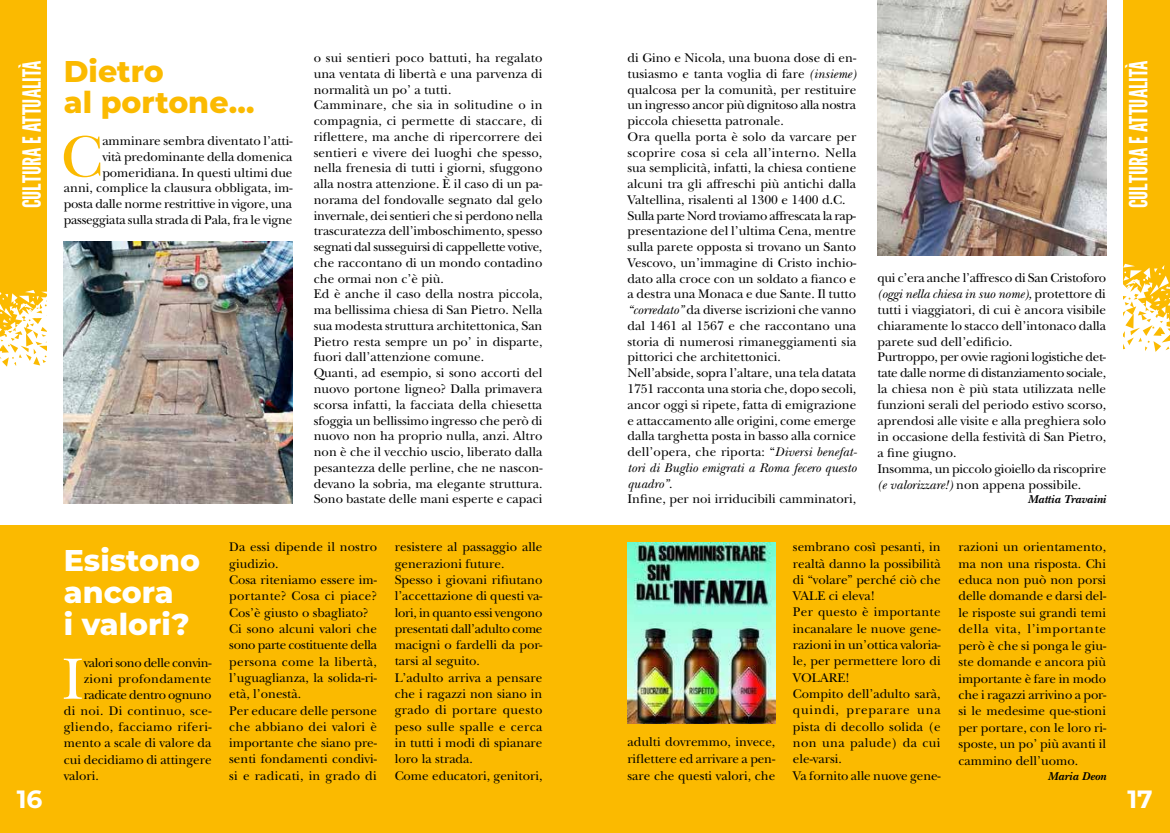
<style>
.page{position:relative;width:1170px;height:833px;background:#fff}
.page>*{position:absolute;margin:0;border:0;box-sizing:border-box;transform-origin:0 0}
.t1{font:60.88px "New Baskerville Std";color:#fbba00}
.t2{font:60.88px "New Baskerville Std";color:#fff}
.t3{font:800 30px/31.8px "Montserrat";color:#fff}
.t4{font:800 30px/31.2px "Montserrat";color:#fbba00}
.t5{font:25px "League Gothic";color:#fff}
.t6{font:700 25px "Montserrat";color:#fff}
.t7{font:13.12px/15.8px "New Baskerville Std";color:#000}
.t8{font:13.12px "New Baskerville Std";letter-spacing:.02em;color:#000}
.t9{font:13.12px "New Baskerville Std";letter-spacing:.025em;color:#000}
.t10{font:13.12px "New Baskerville Std";letter-spacing:-.03em;color:#000}
.t11{font:13.12px "New Baskerville Std";letter-spacing:-.025em;color:#000}
.t12{font:italic 700 11.88px "New Baskerville Std";color:#000}
.s1{font-style:italic}
</style>
<div class="page">
<div style="left:0;top:525px;width:1169px;height:308px;background:#fbba00"></div>
<img style="left:64px;top:242px;width:228px;height:261px">
<img style="left:877px;top:0;width:229px;height:255px">
<img style="left:627px;top:542px;width:148px;height:181px">
<svg style="left:1123px;top:244px;width:46px;height:108px"></svg>
<div style="left:1123px;top:0;width:46px;height:244px;background:#fbba00"></div>
<svg style="left:0;top:273px;width:46px;height:94px"></svg>
<div style="left:0;top:0;width:46px;height:273px;background:#fbba00"></div>
<p class="t7" style="left:314px;top:50px;width:230px">o sui sentieri poco battuti, ha regalato una ventata di libertà e una parvenza di normalità un po’ a tutti.<br>Camminare, che sia in solitudine o in compagnia, ci permette di staccare, di riflettere, ma anche di ripercorrere dei sentieri e vivere dei luoghi che spesso, nella frenesia di tutti i giorni, sfuggono alla nostra attenzione. È il caso di un pa&shy;norama del fondovalle segnato dal gelo invernale, dei sentieri che si perdono nella trascuratezza dell’imboschimento, spesso segnati dal susseguirsi di cappellette votive, che raccontano di un mondo contadino che ormai non c’è più.<br>Ed è anche il caso della nostra piccola, ma bellissima chiesa di San Pietro. Nella sua modesta struttura architettonica, San Pietro resta sempre un po’ in disparte, fuori dall’attenzione comune.<br>Quanti, ad esempio, si sono accorti del nuovo portone ligneo? Dalla primavera scorsa infatti, la facciata della chiesetta sfoggia un bellissimo ingresso che però di nuovo non ha proprio nulla, anzi. Altro non è che il vecchio uscio, liberato dalla pesantezza delle perline, che ne nascon&shy;devano la sobria, ma elegante struttura.<br>Sono bastate delle mani esperte e capaci</p>
<p class="t7" style="left:627px;top:50px;width:231px">di Gino e Nicola, una buona dose di en&shy;tusiasmo e tanta voglia di fare <span class="s1">(insieme) </span>qualcosa per la comunità, per restituire un ingresso ancor più dignitoso alla nostra piccola chiesetta patronale.<br>Ora quella porta è solo da varcare per scoprire cosa si cela all’interno. Nella sua semplicità, infatti, la chiesa contiene alcuni tra gli affreschi più antichi dalla Valtellina, risalenti al 1300 e 1400 d.C.<br>Sulla parte Nord troviamo affrescata la rap&shy;presentazione del l’ultima Cena, mentre sulla parete opposta si trovano un Santo Vescovo, un’immagine di Cristo inchio&shy;dato alla croce con un soldato a fianco e a destra una Monaca e due Sante. Il tutto <span class="s1">“corredato”</span> da diverse iscrizioni che vanno dal 1461 al 1567 e che raccontano una storia di numerosi rimaneggiamenti sia pittorici che architettonici.<br>Nell’abside, sopra l’altare, una tela datata 1751 racconta una storia che, dopo secoli, ancor oggi si ripete, fatta di emigrazione e attaccamento alle origini, come emerge dalla targhetta posta in basso alla cornice dell’opera, che riporta: “<span class="s1">Diversi benefat&shy;tori di Buglio emigrati a Roma fecero questo quadro”</span>.<br>Infine, per noi irriducibili camminatori,</p>
<h2 class="t4" style="left:64px;top:54px;width:192px">Dietro<br>al portone…</h2>
<h1 class="t1" style="left:61px;top:121px;width:43px">C</h1>
<h3 class="t5" style="left:17px;top:208px;width:150px;rotate:-90deg">CULTURA E ATTUALITÀ</h3>
<h3 class="t5" style="left:1123px;top:208px;width:150px;rotate:-90deg">CULTURA E ATTUALITÀ</h3>
<p class="t7" style="left:64px;top:133px;width:230px;text-align:right">amminare sembra diventato l’atti-<br>vità predominante della domenica pomeridiana. In questi ultimi due<br>anni, complice la clausura obbligata, im&shy;posta dalle norme restrittive in vigore, una passeggiata sulla strada di Pala, fra le vigne</p>
<p class="t7" style="left:877px;top:270px;width:230px">qui c’era anche l’affresco di San Cristoforo <span class="s1">(oggi nella chiesa in suo nome),</span> protettore di tutti i viaggiatori, di cui è ancora visibile chiaramente lo stacco dell’intonaco dalla parete sud dell’edificio.<br>Purtroppo, per ovvie ragioni logistiche det&shy;tate dalle norme di distanziamento sociale, la chiesa non è più stata utilizzata nelle funzioni serali del periodo estivo scorso, aprendosi alle visite e alla preghiera solo in occasione della festività di San Pietro, a fine giugno.<br>Insomma, un piccolo gioiello da riscoprire <span class="s1">(e valorizzare!)</span> non appena possibile.</p>
<p class="t12" style="left:1027px;top:492px;width:80px">Mattia Travaini</p>
<h2 class="t3" style="left:64px;top:543px;width:138px">Esistono ancora<br>i valori?</h2>
<h1 class="t2" style="left:62px;top:643px;width:23px">I</h1>
<p class="t10" style="left:84px;top:655px;width:129px">valori sono delle convin-</p>
<p class="t8" style="left:84px;top:671px;width:129px">zioni profondamente</p>
<p class="t11" style="left:84px;top:687px;width:129px">radicate dentro ognuno</p>
<p class="t8" style="left:64px;top:703px;width:149px">di noi. Di continuo, sce-</p>
<p class="t9" style="left:64px;top:719px;width:149px">gliendo, facciamo riferi-</p>
<p class="t7" style="left:64px;top:735px;width:149px">mento a scale di valore da</p>
<p class="t7" style="left:64px;top:751px;width:149px">cui decidiamo di attingere</p>
<p class="t7" style="left:64px;top:768px;width:37px">valori.</p>
<p class="t7" style="left:229px;top:539px;width:149px;line-height:16.4px">Da essi dipende il nostro giudizio.<br>Cosa riteniamo essere im&shy;portante? Cosa ci piace?<br>Cos’è giusto o sbagliato?<br>Ci sono alcuni valori che sono parte costituente della persona come la libertà, l’uguaglianza, la solida-ri&shy;età, l’onestà.<br>Per educare delle persone che abbiano dei valori è importante che siano pre&shy;senti fondamenti condivi&shy;si e radicati, in grado di</p>
<p class="t7" style="left:394px;top:539px;width:149px;line-height:16.4px">resistere al passaggio alle generazioni future.<br>Spesso i giovani rifiutano l’accettazione di questi va&shy;lori, in quanto essi vengono presentati dall’adulto come macigni o fardelli da por&shy;tarsi al seguito.<br>L’adulto arriva a pensare che i ragazzi non siano in grado di portare questo peso sulle spalle e cerca in tutti i modi di spianare loro la strada.<br>Come educatori, genitori,</p>
<p class="t7" style="left:627px;top:733px;width:149px;line-height:16.8px;text-align:justify">adulti dovremmo, invece, riflettere ed arrivare a pen&shy;sare che questi valori, che</p>
<p class="t7" style="left:793px;top:539px;width:149px;line-height:16.4px">sembrano così pesanti, in realtà danno la possibilità di “volare” perché ciò che<br>VALE ci eleva!<br>Per questo è importante incanalare le nuove gene&shy;razioni in un’ottica valoria&shy;le, per permettere loro di<br>VOLARE!<br>Compito dell’adulto sarà, quindi, preparare una pista di decollo solida (e non una palude) da cui ele-varsi.<br>Va fornito alle nuove gene-</p>
<p class="t7" style="left:958px;top:539px;width:149px;line-height:16.4px;text-align:justify">razioni un orientamento, ma non una risposta. Chi educa non può non porsi delle domande e darsi del&shy;le risposte sui grandi temi della vita, l’importante però è che si ponga le giu&shy;ste domande e ancora più importante è fare in modo che i ragazzi arrivino a por&shy;si le medesime que-stioni per portare, con le loro ri&shy;sposte, un po’ più avanti il cammino dell’uomo.</p>
<p class="t12" style="left:1047px;top:769px;width:60px">Maria Deon</p>
<h3 class="t6" style="left:17px;top:780px;width:27px">16</h3>
<h3 class="t6" style="left:1127px;top:780px;width:27px">17</h3>
</div>
